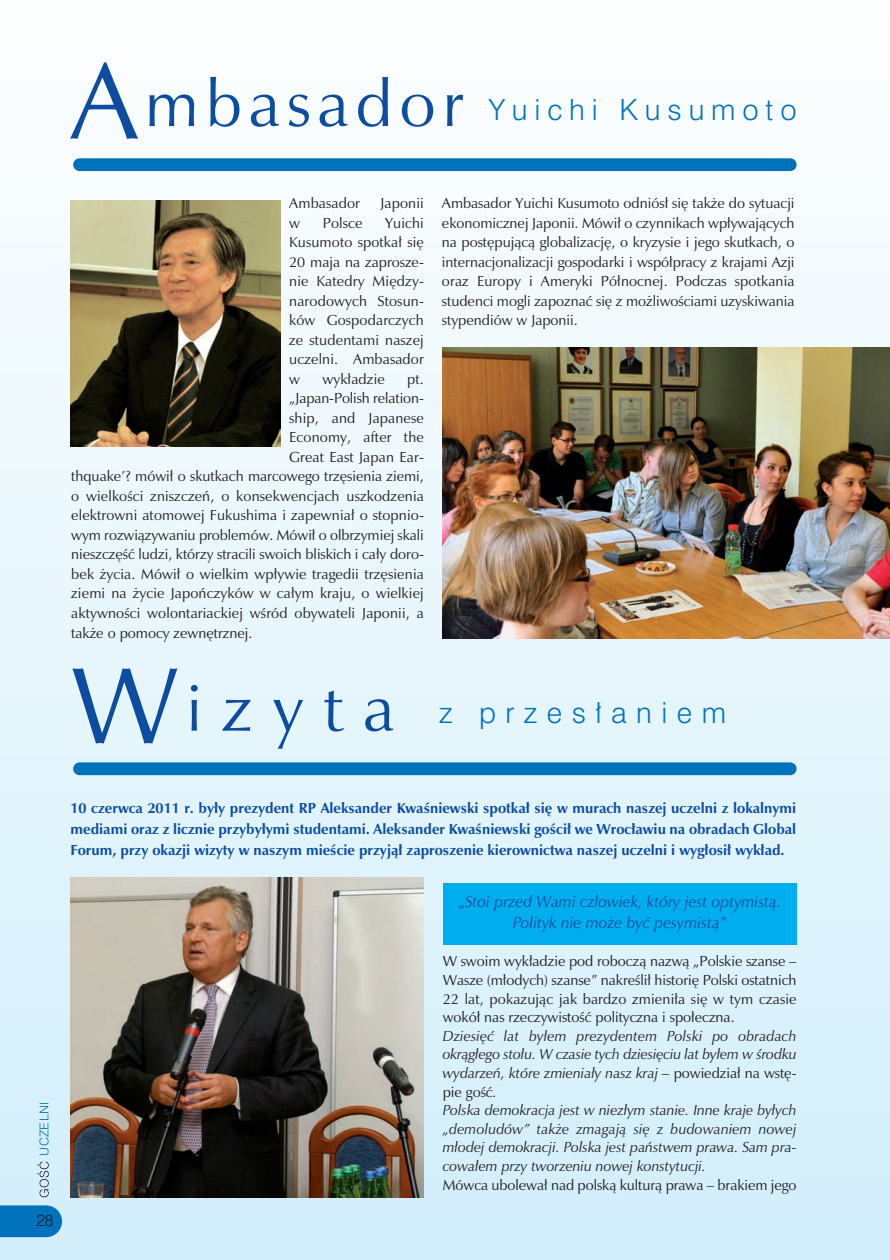
<style>
.page{position:relative;width:890px;height:1260px;background:#fff}
.page>*{position:absolute;margin:0;border:0;box-sizing:border-box;transform-origin:0 0}
.t1{font:67.5px "Zapf Humnst PL";letter-spacing:.1em;color:#0d4da1}
.t2{font:27px "Swis 721 Lt PL";letter-spacing:.255em;color:#0072bc}
.t3{font:27px "Swis 721 Lt PL";letter-spacing:.35em;color:#0072bc}
.t4{font:italic 16.5px/21px "Zapf Humnst PL";color:#0d4da1;text-align:center}
.t5{font:15px/19.5px "Zapf Humnst PL";letter-spacing:.01em;color:#231f20;text-align:justify}
.t6{font:italic 15px/18.6px "Zapf Humnst PL";color:#231f20}
.t7{font:700 15px/21px "Zapf Humnst PL";color:#0d4da1;text-align:justify}
.t8{font:15px "Zapf Humnst PL";letter-spacing:-.01em;color:#231f20}
.t9{font:15px "Swis 721 Lt PL";color:#231f20}
.t10{font:11.25px "Swis 721 Lt PL";letter-spacing:.035em;color:#0072bc;scale:1.05 1}
.s1{font-size:112.5px}
.s2{font-style:normal}
</style>
<div class="page">
<img style="left:0;top:158px;width:889px;height:1101px">
<h1 class="t1" style="left:71px;top:63px;width:395px"><span class="s1">A</span>mbasador</h1>
<h2 class="t2" style="left:488px;top:95px;width:309px">Yuichi Kusumoto</h2>
<p class="t5" style="left:289px;top:193px;width:72px">Ambasador</p>
<p class="t5" style="left:380px;top:193px;width:45px">Japonii</p>
<p class="t5" style="left:289px;top:213px;width:12px">w</p>
<p class="t5" style="left:323px;top:213px;width:41px">Polsce</p>
<p class="t5" style="left:289px;top:213px;width:136px;text-indent:96px">Yuichi Kusumoto spotkał się 20 maja na zaprosze&shy;nie Katedry Między&shy;narodowych Stosun&shy;ków Gospodarczych ze studentami naszej uczelni. Ambasador w</p>
<p class="t5" style="left:322px;top:369px;width:64px">wykładzie</p>
<p class="t5" style="left:407px;top:369px;width:18px">pt.</p>
<p class="t8" style="left:289px;top:389px;width:136px">„Japan-Polish relation-</p>
<p class="t5" style="left:289px;top:408px;width:136px">ship, and Japanese</p>
<p class="t5" style="left:289px;top:427px;width:136px">Economy, after the</p>
<p class="t5" style="left:289px;top:447px;width:136px">Great East Japan Ear-</p>
<p class="t5" style="left:71px;top:466px;width:354px">thquake’? mówił o skutkach marcowego trzęsienia ziemi,</p>
<p class="t5" style="left:71px;top:486px;width:354px">o wielkości zniszczeń, o konsekwencjach uszkodzenia</p>
<p class="t5" style="left:71px;top:505px;width:354px">elektrowni atomowej Fukushima i zapewniał o stopnio-</p>
<p class="t5" style="left:71px;top:525px;width:354px">wym rozwiązywaniu problemów. Mówił o olbrzymiej skali</p>
<p class="t5" style="left:71px;top:544px;width:354px">nieszczęść ludzi, którzy stracili swoich bliskich i cały doro-</p>
<p class="t5" style="left:71px;top:564px;width:354px">bek życia. Mówił o wielkim wpływie tragedii trzęsienia</p>
<p class="t5" style="left:71px;top:583px;width:354px">ziemi na życie Japończyków w całym kraju, o wielkiej</p>
<p class="t5" style="left:71px;top:603px;width:354px">aktywności wolontariackiej wśród obywateli Japonii, a</p>
<p class="t5" style="left:71px;top:622px;width:183px">także o pomocy zewnętrznej.</p>
<h1 class="t1" style="left:71px;top:668px;width:325px"><span class="s1">W</span>izyta</h1>
<p class="t5" style="left:442px;top:193px;width:354px">Ambasador Yuichi Kusumoto odniósł się także do sytuacji ekonomicznej Japonii. Mówił o czynnikach wpływających na postępującą globalizację, o kryzysie i jego skutkach, o internacjonalizacji gospodarki i współpracy z krajami Azji oraz Europy i Ameryki Północnej. Podczas spotkania studenci mogli zapoznać się z możliwościami uzyskiwania stypendiów w Japonii.</p>
<h2 class="t3" style="left:439px;top:697px;width:288px">z przesłaniem</h2>
<p class="t10" style="left:38px;top:1155px;width:53px;rotate:-90deg">UCZELNI</p>
<p class="t9" style="left:36px;top:1211px;width:19px">28</p>
<p class="t7" style="left:71px;top:797px;width:727px">10 czerwca 2011 r. były prezydent RP Aleksander Kwaśniewski spotkał się w murach naszej uczelni z lokalnymi mediami oraz z licznie przybyłymi studentami. Aleksander Kwaśniewski gościł we Wrocławiu na obradach Global Forum, przy okazji wizyty w naszym mieście przyjął zaproszenie kierownictwa naszej uczelni i wygłosił wykład.</p>
<p class="t4" style="left:458px;top:891px;width:324px"><span class="s2">„</span>Stoi przed Wami człowiek, który jest optymistą.<br>Polityk nie może być pesymistą<span class="s2">”</span></p>
<p class="t5" style="left:442px;top:951px;width:355px;line-height:18.6px">W swoim wykładzie pod roboczą nazwą „Polskie szanse – Wasze (młodych) szanse” nakreślił historię Polski ostatnich 22 lat, pokazując jak bardzo zmieniła się w tym czasie wokół nas rzeczywistość polityczna i społeczna.</p>
<p class="t6" style="left:442px;top:1026px;width:355px">Dziesięć lat byłem prezydentem Polski po obradach okrągłego stołu. W czasie tych dziesięciu lat byłem w środku wydarzeń, które zmieniały nasz kraj – <span class="s2">powiedział na wstę&shy;pie gość</span>.<br>Polska demokracja jest w niezłym stanie. Inne kraje byłych „demoludów” także zmagają się z budowaniem nowej młodej demokracji. Polska jest państwem prawa. Sam pra&shy;cowałem przy tworzeniu nowej konstytucji.</p>
<p class="t5" style="left:442px;top:1174px;width:355px">Mówca ubolewał nad polską kulturą prawa – brakiem jego</p>
</div>
